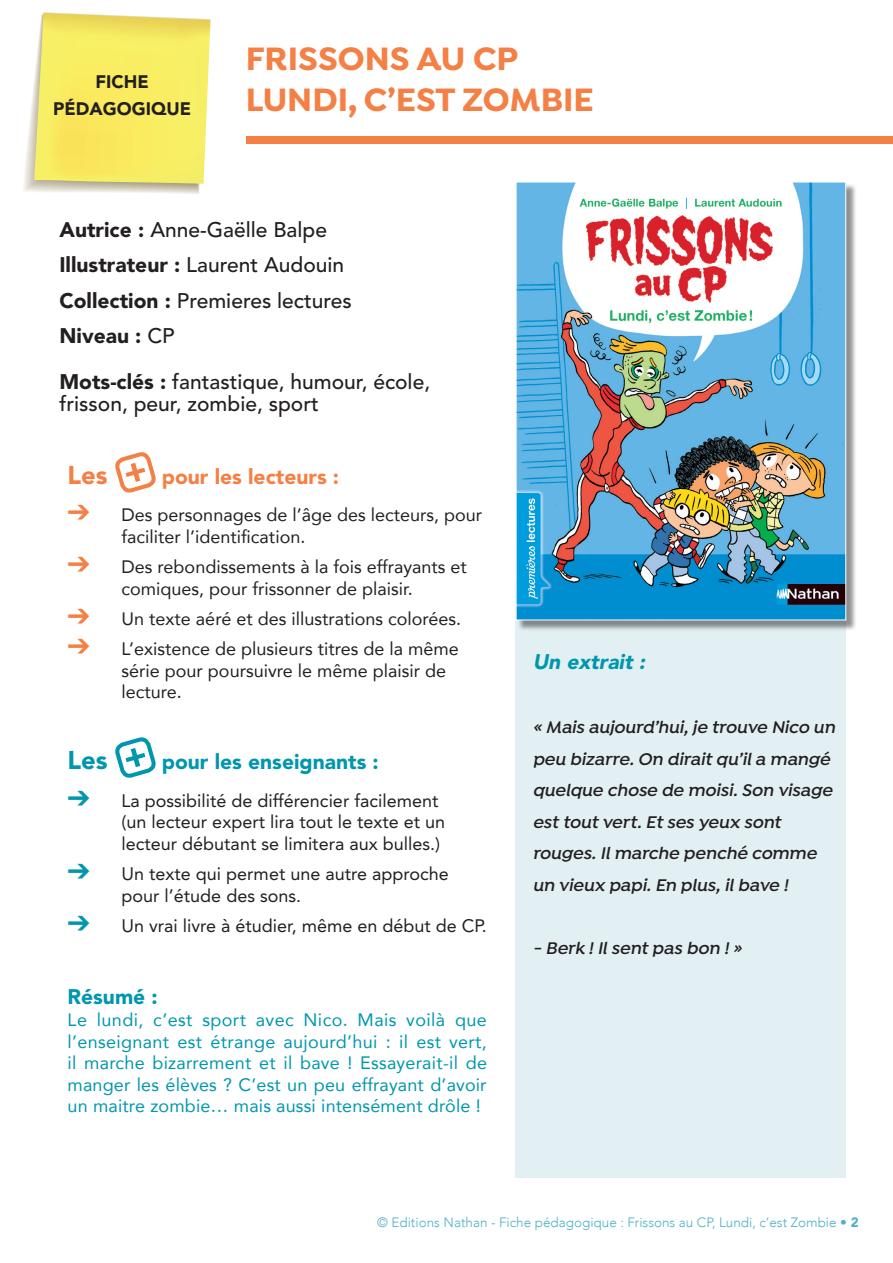
<style>
.page{position:relative;width:893px;height:1263px;background:#fff}
.page>*{position:absolute;margin:0;border:0;box-sizing:border-box;transform-origin:0 0}
.t1{font:700 34.5px/41.4px "Isidora";color:#f48045}
.t2{font:900 25.5px "Avenir LT Std";color:#f48045}
.t3{font:900 25.5px "Avenir LT Std";color:#0097ad}
.t4{font:500 21px/22.5px "Avenir LT Std";color:#231f20}
.t5{font:900 21px "Avenir LT Std";color:#0097ad}
.t6{font:900 21px "Avenir LT Std";color:#f48045}
.Extrait{font:italic 900 21px "Avenir LT Std";color:#0097ad}
.t7{font:900 21px "Avenir LT Std";color:#231f20}
.t8{font:18px/21.6px "Avenir";color:#231f20}
.Texte_Résumé{font:18px/21.6px "Avenir";letter-spacing:.01em;color:#0097ad;text-align:justify}
.t9{font:18px/21.6px "Avenir LT Std";color:#231f20}
.Extrait-2{font:italic 600 18px/31.5px "Isidora";color:#231f20}
.t10{font:900 18px/27px "Avenir LT Std";color:#231f20;text-align:center}
.t11{font:300 13.5px "Avenir";color:#4cb1c3}
.s1{font-weight:900}
.s2{font-weight:500}
.s3{color:#f48045}
.s4{color:#0097ad}
.s5{font-family:"Avenir LT Std";font-weight:900}
</style>
<div class="page">
<div style="left:246px;top:136px;width:647px;height:8px;background:#f48045"></div>
<svg style="left:24px;top:12px;width:187px;height:182px;background:#f4e977"></svg>
<svg style="left:116px;top:452px;width:39px;height:41px"></svg>
<svg style="left:116px;top:737px;width:39px;height:41px"></svg>
<div style="left:516px;top:583px;width:330px;height:595px;background:#e2f0f4"></div>
<div style="left:517px;top:183px;width:340px;height:448px;background:#231f20;opacity:.5"></div>
<img style="left:518px;top:184px;width:326px;height:434px">
<div style="left:516px;top:182px;width:330px;height:438px;border:1px solid #fff"></div>
<p class="t10" style="left:53px;top:68px;width:140px">FICHE<br>PÉDAGOGIQUE</p>
<h1 class="t1" style="left:246px;top:39px;width:350px">FRISSONS AU CP<br>LUNDI, C’EST ZOMBIE</h1>
<p class="t4" style="left:59px;top:219px;width:269px"><span class="s1">Autrice :</span> Anne-Gaëlle Balpe</p>
<p class="t4" style="left:59px;top:254px;width:286px"><span class="s1">Illustrateur :</span> Laurent Audouin</p>
<p class="t4" style="left:59px;top:289px;width:294px"><span class="s1">Collection :</span> Premieres lectures</p>
<p class="t7" style="left:59px;top:323px;width:117px">Niveau : <span class="s2">CP</span></p>
<p class="t4" style="left:59px;top:371px;width:372px"><span class="s1">Mots-clés :</span> fantastique, humour, école, frisson, peur, zombie, sport</p>
<p class="t2" style="left:68px;top:460px;width:42px">Les</p>
<p class="t6" style="left:162px;top:464px;width:179px">pour les lecteurs :</p>
<p class="t8" style="left:122px;top:504px;width:362px;text-indent:-54px"><span class="s3">➔</span> Des personnages de l’âge des lecteurs, pour faciliter l’identification.</p>
<p class="t8" style="left:68px;top:555px;width:401px;text-align:center"><span class="s3">➔</span> Des rebondissements à la fois effrayants et comiques, pour frissonner de plaisir.</p>
<p class="t8" style="left:68px;top:607px;width:395px"><span class="s3">➔</span> Un texte aéré et des illustrations colorées.</p>
<p class="t8" style="left:122px;top:637px;width:339px;text-indent:-54px"><span class="s3">➔</span> L’existence de plusieurs titres de la même série pour poursuivre le même plaisir de lecture.</p>
<p class="t3" style="left:68px;top:745px;width:42px">Les</p>
<p class="t5" style="left:162px;top:749px;width:218px">pour les enseignants :</p>
<p class="t9" style="left:122px;top:790px;width:325px;text-indent:-54px"><span class="s4">➔</span> La possibilité de différencier facilement (un lecteur expert lira tout le texte et un lecteur débutant se limitera aux bulles.)</p>
<p class="t9" style="left:122px;top:863px;width:329px;text-indent:-54px"><span class="s4">➔</span> Un texte qui permet une autre approche pour l’étude des sons.</p>
<p class="t9" style="left:68px;top:915px;width:421px"><span class="s4">➔</span> Un vrai livre à étudier, même en début de CP.</p>
<p class="t5" style="left:68px;top:984px;width:92px">Résumé :</p>
<p class="Texte_Résumé" style="left:68px;top:1008px;width:421px">Le lundi, c’est sport avec Nico. Mais voilà que l’enseignant est étrange aujourd’hui : il est vert, il marche bizarrement et il bave ! Essayerait-il de manger les élèves ? C’est un peu effrayant d’avoir un maitre zombie… mais aussi intensément drôle !</p>
<p class="Extrait" style="left:533px;top:649px;width:118px">Un extrait :</p>
<p class="Extrait-2" style="left:533px;top:712px;width:308px">« Mais aujourd’hui,je trouve Nico un peu bizarre.On diraitqu’ila mangé quelque chose de moisi.Son visage esttoutvert.Etses yeux sont rouges.Ilmarche penché comme un vieux papi.En plus,ilbave !</p>
<p class="Extrait-2" style="left:533px;top:933px;width:215px">- Berk !Ilsentpas bon !»</p>
<p class="t11" style="left:377px;top:1214px;width:483px">© Editions Nathan - Fiche pédagogique : Frissons au CP, Lundi, c’est Zombie • <span class="s5">2</span></p>
</div>
